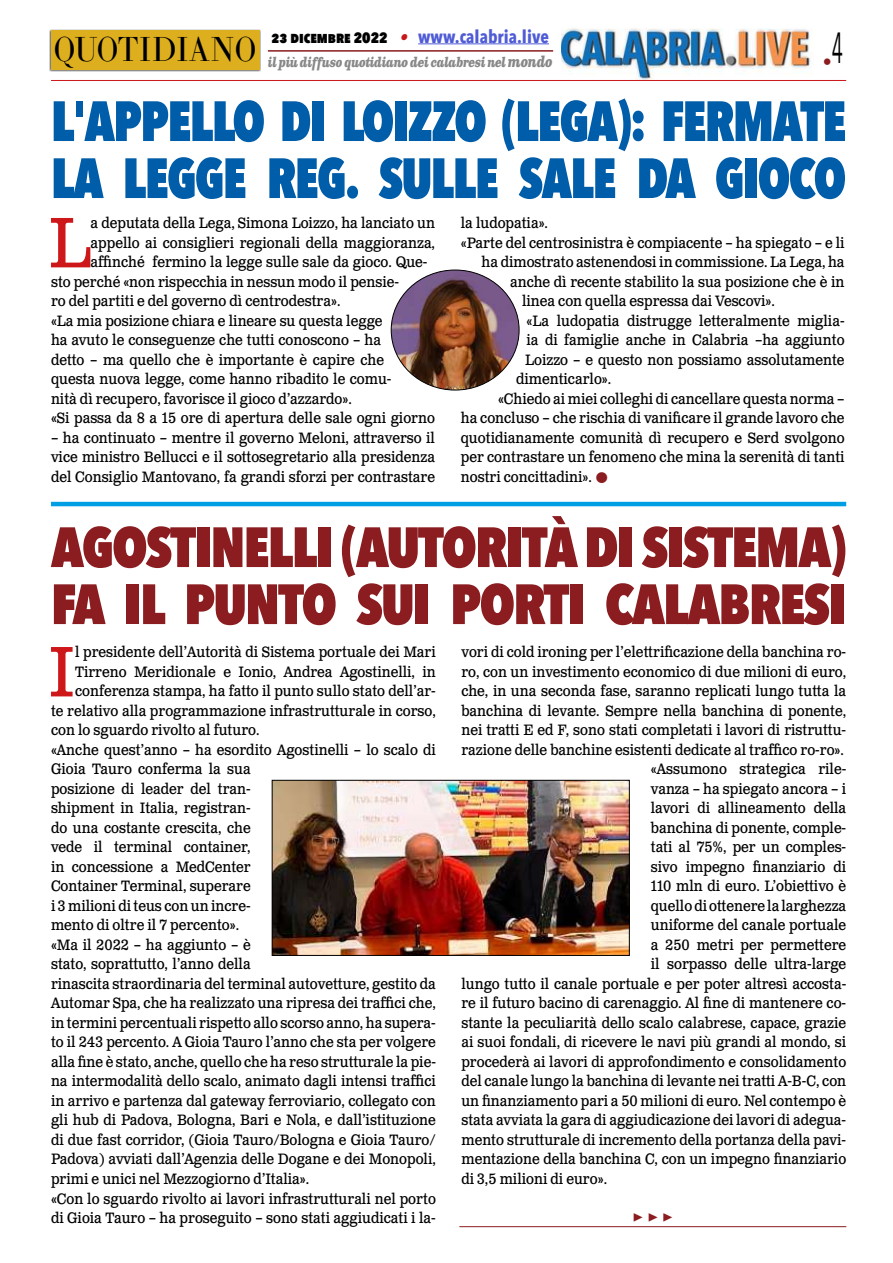
<style>
.page{position:relative;width:893px;height:1263px;background:#fff}
.page>*{position:absolute;margin:0;border:0;box-sizing:border-box;transform-origin:0 0}
.t1{font:71.25px "Clarendon Text Pro";color:#cd1719;scale:.9 1}
.t2{font:800 56.1px/57px "Avenir Next Condensed";letter-spacing:-.03em;color:#005da9;scale:.91 1}
.t3{font:800 56.1px/57px "Avenir Next Condensed";letter-spacing:-.03em;color:#8b1c1f}
.t4{font:34.2px "LTC Bodoni 175 Pro";color:#000;scale:.88 1}
.t5{font:700 18px "Avenir Next Condensed";color:#4f5cd6}
.t6{font:700 18px "Minion Pro";color:#8b1c1f}
.t7{font:18px "Avenir Next Condensed";color:#8b1c1f}
.t8{font:15px/19.5px "Clarendon Text Pro";color:#000;text-align:justify;scale:.9 1}
.t9{font:italic 700 13.5px "Clarendon Text Pro";letter-spacing:-.05em;color:#878787;scale:.79 1}
.s1{font-weight:800;font-size:15px;color:#000}
.s2{font-family:"Clarendon Text Pro";font-style:italic;font-size:16.5px;color:#ca181a}
.s3{font-size:15px}
</style>
<div class="page">
<img style="left:561px;top:28px;width:251px;height:52px">
<hr style="left:51px;top:80px;width:795px;height:1px;background:#cd1719">
<div style="left:49px;top:29px;width:212px;height:43px;background:#000;opacity:.75"></div>
<div style="left:51px;top:31px;width:208px;height:39px;background:#ddae1e"></div>
<hr style="left:418px;top:43px;width:131px;height:1px;background:#4f5cd6">
<hr style="left:268px;top:50px;width:285px;height:2px;background:#8b1c1f">
<hr style="left:51px;top:502px;width:795px;height:4px;background:#009fe3">
<hr style="left:459px;top:1226px;width:387px;height:1px;background:#8b1c1f">
<img style="left:274px;top:782px;width:353px;height:172px">
<div style="left:272px;top:780px;width:357px;height:176px;border:1px solid #000"></div>
<img style="left:391px;top:270px;width:128px;height:120px">
<p class="t5" style="left:272px;top:25px;width:279px"><span class="s1">23 dicembre 2022</span> <span class="s2">•</span> www.calabria.live</p>
<p class="t9" style="left:268px;top:53px;width:362px">il più diffuso quotidiano dei calabresi nel <span class="s3">mondo</span></p>
<p class="t7" style="left:823px;top:46px;width:22px">•<sup>4</sup></p>
<h2 class="t2" style="left:51px;top:92px;width:875px">L'APPELLO DI LOIZZO (LEGA): FERMATE<br>LA LEGGE REG. SULLE SALE DA GIOCO</h2>
<h1 class="t1" style="left:49px;top:200px;width:48px">L</h1>
<p class="t8" style="left:91px;top:214px;width:384px">a deputata della Lega, Simona Loizzo, ha lanciato un</p>
<h3 class="t4" style="left:54px;top:27px;width:232px">QUOTIDIANO</h3>
<p class="t8" style="left:461px;top:214px;width:98px">la ludopatia».</p>
<p class="t8" style="left:461px;top:234px;width:428px">«Parte del centrosinistra è compiacente – ha spiegato – e li</p>
<p class="t8" style="left:482px;top:253px;width:405px">ha dimostrato astenendosi in commissione. La Lega, ha</p>
<p class="t8" style="left:510px;top:273px;width:373px">anche dì recente stabilito la sua posizione che è in</p>
<p class="t8" style="left:522px;top:292px;width:282px">linea con quella espressa dai Vescovi».</p>
<p class="t8" style="left:527px;top:312px;width:355px">«La ludopatia distrugge letteralmente miglia-</p>
<p class="t8" style="left:527px;top:331px;width:355px">ia di famiglie anche in Calabria –ha aggiunto</p>
<p class="t8" style="left:525px;top:351px;width:356px">Loizzo – e questo non possiamo assolutamente</p>
<p class="t8" style="left:516px;top:370px;width:107px">dimenticarlo».</p>
<p class="t8" style="left:498px;top:390px;width:386px">«Chiedo ai miei colleghi di cancellare questa norma –</p>
<p class="t8" style="left:461px;top:409px;width:428px">ha concluso – che rischia di vanificare il grande lavoro che</p>
<p class="t8" style="left:461px;top:429px;width:428px">quotidianamente comunità dì recupero e Serd svolgono</p>
<p class="t8" style="left:461px;top:448px;width:428px">per contrastare un fenomeno che mina la serenità di tanti</p>
<p class="t8" style="left:461px;top:468px;width:147px">nostri concittadini».</p>
<h2 class="t3" style="left:51px;top:518px;width:797px">AGOSTINELLI (AUTORITÀ DI SISTEMA)<br>FA IL PUNTO SUI PORTI CALABRESI</h2>
<h1 class="t1" style="left:49px;top:629px;width:31px">I</h1>
<p class="t8" style="left:75px;top:643px;width:402px">l presidente dell’Autorità di Sistema portuale dei Mari</p>
<p class="t8" style="left:91px;top:234px;width:384px">appello ai consiglieri regionali della maggioranza,</p>
<p class="t8" style="left:91px;top:253px;width:376px">affinché fermino la legge sulle sale da gioco. Que-</p>
<p class="t8" style="left:51px;top:273px;width:388px">sto perché «non rispecchia in nessun modo il pensie-</p>
<p class="t8" style="left:51px;top:292px;width:323px">ro del partiti e del governo dì centrodestra».</p>
<p class="t8" style="left:51px;top:312px;width:370px">«La mia posizione chiara e lineare su questa legge</p>
<p class="t8" style="left:51px;top:331px;width:368px">ha avuto le conseguenze che tutti conoscono – ha</p>
<p class="t8" style="left:51px;top:351px;width:372px">detto – ma quello che è importante è capire che</p>
<p class="t8" style="left:51px;top:370px;width:380px">questa nuova legge, come hanno ribadito le comu-</p>
<p class="t8" style="left:51px;top:390px;width:336px">nità dì recupero, favorisce il gioco d’azzardo».</p>
<p class="t8" style="left:51px;top:409px;width:428px">«Si passa da 8 a 15 ore di apertura delle sale ogni giorno</p>
<p class="t8" style="left:51px;top:429px;width:428px">– ha continuato – mentre il governo Meloni, attraverso il vice ministro Bellucci e il sottosegretario alla presidenza del Consiglio Mantovano, fa grandi sforzi per contrastare</p>
<p class="t8" style="left:461px;top:643px;width:429px">vori di cold ironing per l’elettrificazione della banchina ro-</p>
<p class="t8" style="left:461px;top:663px;width:429px">ro, con un investimento economico di due milioni di euro,</p>
<p class="t8" style="left:461px;top:682px;width:429px">che, in una seconda fase, saranno replicati lungo tutta la</p>
<p class="t8" style="left:461px;top:702px;width:429px">banchina di levante. Sempre nella banchina di ponente,</p>
<p class="t8" style="left:461px;top:721px;width:429px">nei tratti E ed F, sono stati completati i lavori di ristruttu-</p>
<p class="t8" style="left:461px;top:741px;width:427px">razione delle banchine esistenti dedicate al traffico ro-ro».</p>
<p class="t8" style="left:651px;top:760px;width:219px">«Assumono strategica rile-</p>
<p class="t8" style="left:651px;top:780px;width:219px">vanza – ha spiegato ancora – i</p>
<p class="t8" style="left:651px;top:799px;width:219px">lavori di allineamento della</p>
<p class="t8" style="left:651px;top:819px;width:219px">banchina di ponente, comple-</p>
<p class="t8" style="left:651px;top:838px;width:219px">tati al 75%, per un comples-</p>
<p class="t8" style="left:651px;top:858px;width:219px">sivo impegno finanziario di</p>
<p class="t8" style="left:651px;top:877px;width:219px">110 mln di euro. L’obiettivo è</p>
<p class="t8" style="left:651px;top:897px;width:219px">quello di ottenere la larghezza</p>
<p class="t8" style="left:651px;top:916px;width:219px">uniforme del canale portuale</p>
<p class="t8" style="left:651px;top:936px;width:219px">a 250 metri per permettere</p>
<p class="t8" style="left:651px;top:955px;width:219px">il sorpasso delle ultra-large</p>
<p class="t8" style="left:461px;top:975px;width:429px">lungo tutto il canale portuale e per poter altresì accosta-</p>
<p class="t8" style="left:461px;top:994px;width:429px">re il futuro bacino di carenaggio. Al fine di mantenere co-</p>
<p class="t8" style="left:461px;top:1014px;width:429px">stante la peculiarità dello scalo calabrese, capace, grazie</p>
<p class="t8" style="left:461px;top:1033px;width:429px">ai suoi fondali, di ricevere le navi più grandi al mondo, si</p>
<p class="t8" style="left:461px;top:1053px;width:429px">procederà ai lavori di approfondimento e consolidamento</p>
<p class="t8" style="left:461px;top:1072px;width:429px">del canale lungo la banchina di levante nei tratti A-B-C, con</p>
<p class="t8" style="left:461px;top:1092px;width:429px">un finanziamento pari a 50 milioni di euro. Nel contempo è</p>
<p class="t8" style="left:461px;top:1111px;width:429px">stata avviata la gara di aggiudicazione dei lavori di adegua-</p>
<p class="t8" style="left:461px;top:1131px;width:429px">mento strutturale di incremento della portanza della pavi-</p>
<p class="t8" style="left:461px;top:1150px;width:429px">mentazione della banchina C, con un impegno finanziario</p>
<p class="t8" style="left:461px;top:1170px;width:163px">di 3,5 milioni di euro».</p>
<p class="t6" style="left:633px;top:1204px;width:42px">▶ ▶ ▶</p>
<p class="t8" style="left:75px;top:663px;width:402px">Tirreno Meridionale e Ionio, Andrea Agostinelli, in</p>
<p class="t8" style="left:75px;top:682px;width:402px">conferenza stampa, ha fatto il punto sullo stato dell’ar-</p>
<p class="t8" style="left:51px;top:702px;width:429px">te relativo alla programmazione infrastrutturale in corso,</p>
<p class="t8" style="left:51px;top:721px;width:233px">con lo sguardo rivolto al futuro.</p>
<p class="t8" style="left:51px;top:741px;width:429px">«Anche quest’anno – ha esordito Agostinelli – lo scalo di</p>
<p class="t8" style="left:51px;top:760px;width:223px">Gioia Tauro conferma la sua</p>
<p class="t8" style="left:51px;top:780px;width:223px">posizione di leader del tran-</p>
<p class="t8" style="left:51px;top:799px;width:223px">shipment in Italia, registran-</p>
<p class="t8" style="left:51px;top:819px;width:223px">do una costante crescita, che</p>
<p class="t8" style="left:51px;top:838px;width:223px">vede il terminal container,</p>
<p class="t8" style="left:51px;top:858px;width:223px">in concessione a MedCenter</p>
<p class="t8" style="left:51px;top:877px;width:223px">Container Terminal, superare</p>
<p class="t8" style="left:51px;top:897px;width:223px">i 3 milioni di teus con un incre-</p>
<p class="t8" style="left:51px;top:916px;width:210px">mento di oltre il 7 percento».</p>
<p class="t8" style="left:51px;top:936px;width:223px">«Ma il 2022 – ha aggiunto – è</p>
<p class="t8" style="left:51px;top:955px;width:223px">stato, soprattutto, l’anno della</p>
<p class="t8" style="left:51px;top:975px;width:429px">rinascita straordinaria del terminal autovetture, gestito da</p>
<p class="t8" style="left:51px;top:994px;width:429px">Automar Spa, che ha realizzato una ripresa dei traffici che,</p>
<p class="t8" style="left:51px;top:1014px;width:429px">in termini percentuali rispetto allo scorso anno, ha supera-</p>
<p class="t8" style="left:51px;top:1033px;width:429px">to il 243 percento. A Gioia Tauro l’anno che sta per volgere</p>
<p class="t8" style="left:51px;top:1053px;width:429px">alla fine è stato, anche, quello che ha reso strutturale la pie-</p>
<p class="t8" style="left:51px;top:1072px;width:429px">na intermodalità dello scalo, animato dagli intensi traffici</p>
<p class="t8" style="left:51px;top:1092px;width:429px">in arrivo e partenza dal gateway ferroviario, collegato con</p>
<p class="t8" style="left:51px;top:1111px;width:429px">gli hub di Padova, Bologna, Bari e Nola, e dall’istituzione</p>
<p class="t8" style="left:51px;top:1131px;width:429px">di due fast corridor, (Gioia Tauro/Bologna e Gioia Tauro/</p>
<p class="t8" style="left:51px;top:1150px;width:429px">Padova) avviati dall’Agenzia delle Dogane e dei Monopoli,</p>
<p class="t8" style="left:51px;top:1170px;width:288px">primi e unici nel Mezzogiorno d’Italia».</p>
<p class="t8" style="left:51px;top:1189px;width:429px">«Con lo sguardo rivolto ai lavori infrastrutturali nel porto</p>
<p class="t8" style="left:51px;top:1209px;width:429px">di Gioia Tauro – ha proseguito – sono stati aggiudicati i la-</p>
</div>
